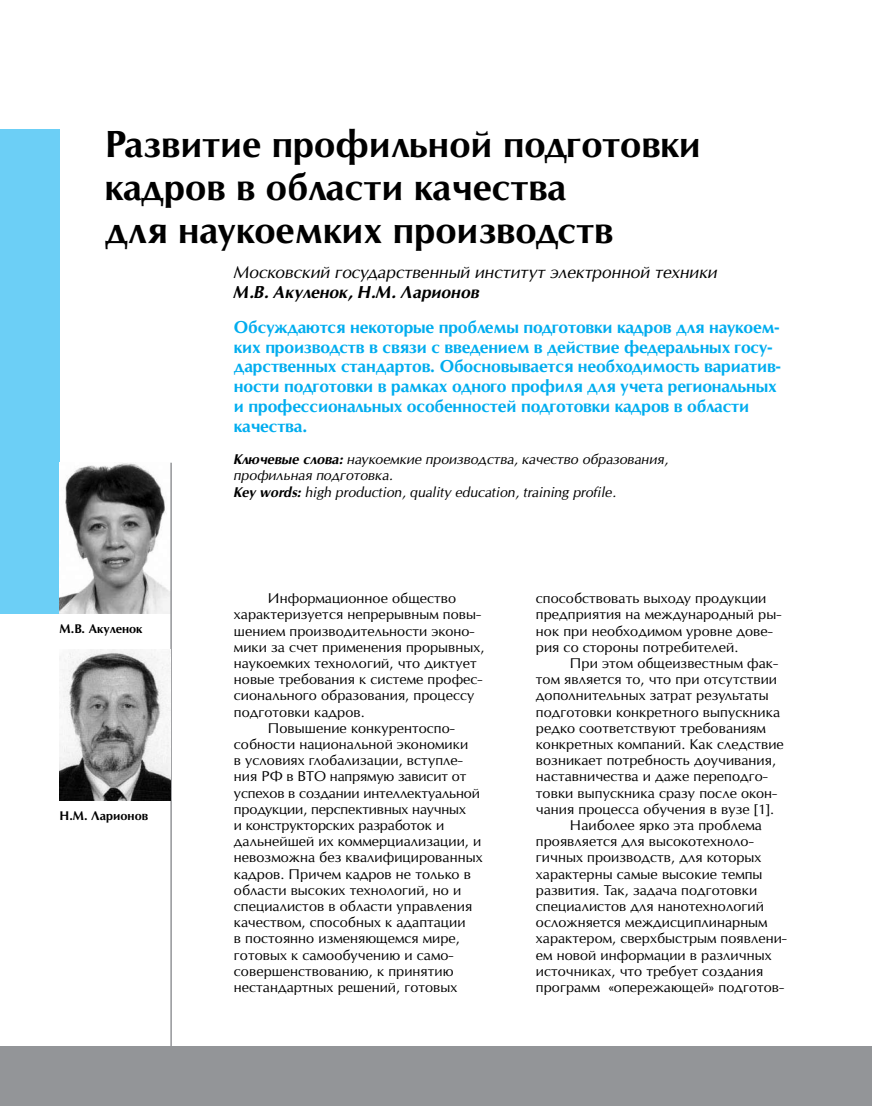
<style>
.page{position:relative;width:872px;height:1106px;background:#fff}
.page>*{position:absolute;margin:0;border:0;box-sizing:border-box;transform-origin:0 0}
.t1{font:700 36px/43.2px "Opium New";color:#000}
.t2{font:700 16.5px/19.8px "Opium New";letter-spacing:-.01em;color:#00adef}
.t3{font:italic 16.5px "Opium New";color:#000}
.t4{font:italic 700 16.5px "Opium New";color:#000}
.t5{font:13.5px/16.2px "Opium New";letter-spacing:.005em;color:#000}
.t6{font:italic 13.5px/16.2px "Opium New";color:#000}
.t7{font:700 12px "Opium New";color:#000}
.s1{font-weight:700}
</style>
<div class="page">
<div style="left:0;top:1046px;width:872px;height:60px;background:#939598"></div>
<div style="left:0;top:129px;width:60px;height:484px;background:#6ccff6"></div>
<img style="left:60px;top:463px;width:110px;height:150px">
<hr style="left:170px;top:463px;width:2px;height:583px;background:#939598">
<img style="left:60px;top:649px;width:110px;height:151px">
<h1 class="t1" style="left:105px;top:123px;width:597px">Развитие профильной подготовки кадров в области качества<br>для наукоемких производств</h1>
<p class="t7" style="left:60px;top:621px;width:84px">М.В. Акуленок</p>
<p class="t7" style="left:60px;top:808px;width:90px">Н.М. Ларионов</p>
<p class="t3" style="left:234px;top:262px;width:485px">Московский государственный институт электронной техники</p>
<p class="t4" style="left:234px;top:282px;width:247px">М.В. Акуленок, Н.М. Ларионов</p>
<p class="t2" style="left:234px;top:317px;width:548px">Обсуждаются некоторые проблемы подготовки кадров для наукоем&shy;ких производств в связи с введением в действие федеральных госу&shy;дарственных стандартов. Обосновывается необходимость вариатив&shy;ности подготовки в рамках одного профиля для учета региональных и профессиональных особенностей подготовки кадров в области качества.</p>
<p class="t6" style="left:234px;top:451px;width:436px"><span class="s1">Ключевые слова:</span> наукоемкие производства, качество образования, профильная подготовка.<br><span class="s1">Key words:</span> high production, quality education, training profile.</p>
<p class="t5" style="left:268px;top:590px;width:190px">И нформационное общество</p>
<p class="t5" style="left:234px;top:606px;width:249px">характеризуется непрерывным повы-</p>
<p class="t5" style="left:234px;top:622px;width:242px">шением производительности эконо-</p>
<p class="t5" style="left:234px;top:638px;width:252px">мики за счет применения прорывных,</p>
<p class="t5" style="left:234px;top:655px;width:244px">наукоемких технологий, что диктует</p>
<p class="t5" style="left:234px;top:671px;width:250px">новые требования к системе профес-</p>
<p class="t5" style="left:234px;top:687px;width:242px">сионального образования, процессу</p>
<p class="t5" style="left:234px;top:703px;width:132px">подготовки кадров.</p>
<p class="t5" style="left:268px;top:719px;width:188px">Повышение конкурентоспо-</p>
<p class="t5" style="left:234px;top:736px;width:236px">собности национальной экономики</p>
<p class="t5" style="left:234px;top:752px;width:230px">в условиях глобализации, вступле-</p>
<p class="t5" style="left:234px;top:768px;width:234px">ния РФ в ВТО напрямую зависит от</p>
<p class="t5" style="left:234px;top:784px;width:247px">успехов в создании интеллектуальной</p>
<p class="t5" style="left:234px;top:800px;width:234px">продукции, перспективных научных</p>
<p class="t5" style="left:234px;top:817px;width:212px">и конструкторских разработок и</p>
<p class="t5" style="left:234px;top:833px;width:249px">дальнейшей их коммерциализации, и</p>
<p class="t5" style="left:234px;top:849px;width:250px">невозможна без квалифицированных</p>
<p class="t5" style="left:234px;top:865px;width:238px">кадров. Причем кадров не только в</p>
<p class="t5" style="left:234px;top:881px;width:229px">области высоких технологий, но и</p>
<p class="t5" style="left:234px;top:898px;width:240px">специалистов в области управления</p>
<p class="t5" style="left:234px;top:914px;width:233px">качеством, способных к адаптации</p>
<p class="t5" style="left:234px;top:930px;width:227px">в постоянно изменяющемся мире,</p>
<p class="t5" style="left:234px;top:946px;width:221px">готовых к самообучению и само-</p>
<p class="t5" style="left:234px;top:962px;width:221px">совершенствованию, к принятию</p>
<p class="t5" style="left:234px;top:979px;width:225px">нестандартных решений, готовых</p>
<p class="t5" style="left:536px;top:590px;width:247px">способствовать выходу продукции предприятия на международный ры&shy;нок при необходимом уровне дове&shy;рия со стороны потребителей.</p>
<p class="t5" style="left:570px;top:655px;width:210px">При этом общеизвестным фак-</p>
<p class="t5" style="left:536px;top:671px;width:243px">том является то, что при отсутствии</p>
<p class="t5" style="left:536px;top:687px;width:234px">дополнительных затрат результаты</p>
<p class="t5" style="left:536px;top:703px;width:246px">подготовки конкретного выпускника</p>
<p class="t5" style="left:536px;top:719px;width:231px">редко соответствуют требованиям</p>
<p class="t5" style="left:536px;top:736px;width:249px">конкретных компаний. Как следствие</p>
<p class="t5" style="left:536px;top:752px;width:242px">возникает потребность доучивания,</p>
<p class="t5" style="left:536px;top:768px;width:233px">наставничества и даже переподго-</p>
<p class="t5" style="left:536px;top:784px;width:243px">товки выпускника сразу после окон-</p>
<p class="t5" style="left:536px;top:800px;width:240px">чания процесса обучения в вузе [1].</p>
<p class="t5" style="left:570px;top:817px;width:193px">Н аиболее ярко эта проблема</p>
<p class="t5" style="left:536px;top:833px;width:219px">проявляется для высокотехноло-</p>
<p class="t5" style="left:536px;top:849px;width:227px">гичных производств, для которых</p>
<p class="t5" style="left:536px;top:865px;width:228px">характерны самые высокие темпы</p>
<p class="t5" style="left:536px;top:881px;width:223px">развития. Так, задача подготовки</p>
<p class="t5" style="left:536px;top:898px;width:229px">специалистов для нанотехнологий</p>
<p class="t5" style="left:536px;top:914px;width:233px">осложняется междисциплинарным</p>
<p class="t5" style="left:536px;top:930px;width:252px">характером, сверхбыстрым появлени-</p>
<p class="t5" style="left:536px;top:946px;width:237px">ем новой информации в различных</p>
<p class="t5" style="left:536px;top:962px;width:229px">источниках, что требует создания</p>
<p class="t5" style="left:536px;top:979px;width:250px">программ «опережающей» подготов-</p>
</div>
